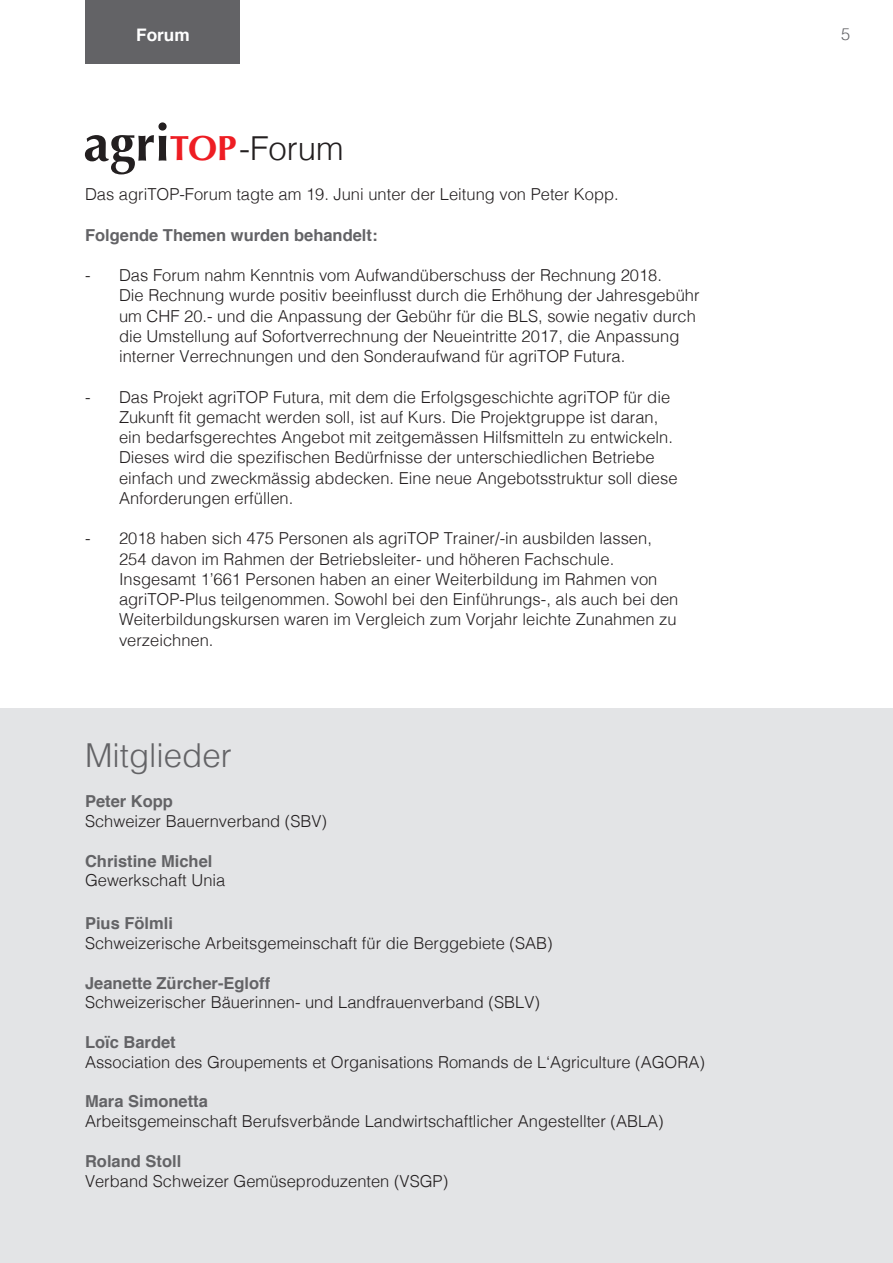
<style>
.page{position:relative;width:893px;height:1263px;background:#fff}
.page>*{position:absolute;margin:0;border:0;box-sizing:border-box;transform-origin:0 0}
.t1{font:700 51.6px "Optima CE";color:#231f20}
.t2{font:300 33px "Helvetica";color:#636366}
.t3{font:300 33px "Helvetica";color:#231f20}
.t4{font:700 17.25px "Helvetica";color:#fff}
.t5{font:300 16.5px/20.2px "Helvetica";color:#231f20}
.t6{font:700 16.5px "Helvetica";color:#636366}
.t7{font:300 16.5px "Helvetica";color:#636366}
.s1{font-size:34.95px;color:#ee1d23}
</style>
<div class="page">
<div style="left:0;top:708px;width:893px;height:555px;background:#e3e4e6"></div>
<div style="left:85px;top:0;width:155px;height:64px;background:#636366"></div>
<p class="t4" style="left:136px;top:21px;width:55px">Forum</p>
<p class="t7" style="left:841px;top:20px;width:11px">5</p>
<h1 class="t1" style="left:84px;top:110px;width:154px">agri<span class="s1">TOP</span></h1>
<h2 class="t3" style="left:239px;top:120px;width:106px">-Forum</h2>
<p class="t5" style="left:85px;top:183px;width:535px">Das agriTOP-Forum tagte am 19. Juni unter der Leitung von Peter Kopp.</p>
<p class="t6" style="left:85px;top:221px;width:294px">Folgende Themen wurden behandelt:</p>
<p class="t5" style="left:119px;top:264px;width:582px;text-indent:-34px">- Das Forum nahm Kenntnis vom Aufwandüberschuss der Rechnung 2018.<br>Die Rechnung wurde positiv beeinflusst durch die Erhöhung der Jahresgebühr um CHF 20.- und die Anpassung der Gebühr für die BLS, sowie negativ durch die Umstellung auf Sofortverrechnung der Neueintritte 2017, die Anpassung interner Verrechnungen und den Sonderaufwand für agriTOP Futura.</p>
<p class="t5" style="left:119px;top:385px;width:560px;text-indent:-34px">- Das Projekt agriTOP Futura, mit dem die Erfolgsgeschichte agriTOP für die Zukunft fit gemacht werden soll, ist auf Kurs. Die Projektgruppe ist daran, ein bedarfsgerechtes Angebot mit zeitgemässen Hilfsmitteln zu entwickeln.<br>Dieses wird die spezifischen Bedürfnisse der unterschiedlichen Betriebe einfach und zweckmässig abdecken. Eine neue Angebotsstruktur soll diese Anforderungen erfüllen.</p>
<p class="t5" style="left:119px;top:527px;width:561px;text-indent:-34px">- 2018 haben sich 475 Personen als agriTOP Trainer/-in ausbilden lassen, 254 davon im Rahmen der Betriebsleiter- und höheren Fachschule.<br>Insgesamt 1’661 Personen haben an einer Weiterbildung im Rahmen von agriTOP-Plus teilgenommen. Sowohl bei den Einführungs-, als auch bei den Weiterbildungskursen waren im Vergleich zum Vorjahr leichte Zunahmen zu verzeichnen.</p>
<h2 class="t2" style="left:85px;top:727px;width:148px">Mitglieder</h2>
<p class="t6" style="left:85px;top:788px;width:90px">Peter Kopp</p>
<p class="t5" style="left:85px;top:810px;width:244px">Schweizer Bauernverband (SBV)</p>
<p class="t6" style="left:85px;top:847px;width:129px">Christine Michel</p>
<p class="t5" style="left:85px;top:869px;width:142px">Gewerkschaft Unia</p>
<p class="t6" style="left:85px;top:910px;width:90px">Pius Fölmli</p>
<p class="t5" style="left:85px;top:932px;width:469px">Schweizerische Arbeitsgemeinschaft für die Berggebiete (SAB)</p>
<p class="t6" style="left:85px;top:969px;width:187px">Jeanette Zürcher-Egloff</p>
<p class="t5" style="left:85px;top:991px;width:456px">Schweizerischer Bäuerinnen- und Landfrauenverband (SBLV)</p>
<p class="t6" style="left:85px;top:1029px;width:92px">Loïc Bardet</p>
<p class="t5" style="left:85px;top:1051px;width:621px">Association des Groupements et Organisations Romands de L‘Agriculture (AGORA)</p>
<p class="t6" style="left:85px;top:1088px;width:124px">Mara Simonetta</p>
<p class="t5" style="left:85px;top:1110px;width:580px">Arbeitsgemeinschaft Berufsverbände Landwirtschaftlicher Angestellter (ABLA)</p>
<p class="t6" style="left:85px;top:1148px;width:98px">Roland Stoll</p>
<p class="t5" style="left:85px;top:1169px;width:365px">Verband Schweizer Gemüseproduzenten (VSGP)</p>
</div>
